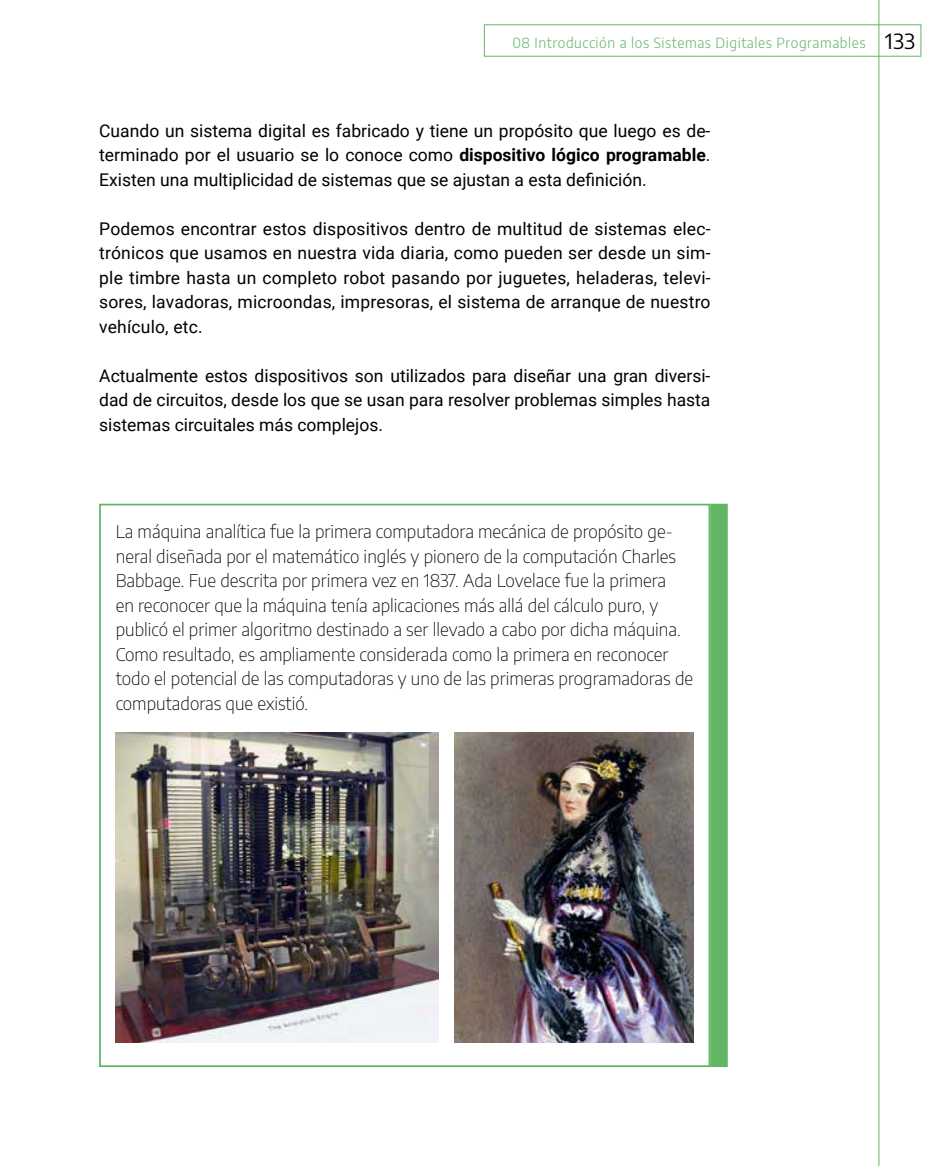
<style>
.page{position:relative;width:943px;height:1166px;background:#fff}
.page>*{position:absolute;margin:0;border:0;box-sizing:border-box;transform-origin:0 0}
.t1{font:17.5px/24.5px "Roboto";color:#000;text-align:justify}
.t2{font:200 17.5px/24.5px "Encode Sans";color:#000}
.t3{font:300 14px "Encode Sans";letter-spacing:.04em;color:#61b563}
.s1{font-weight:400;font-size:21px;color:#000}
.s2{font-weight:700}
</style>
<div class="page">
<div style="left:484px;top:24px;width:437px;height:33px;border:1px solid #61b563"></div>
<hr style="left:878px;top:0;width:1px;height:1166px;background:#61b563">
<div style="left:99px;top:504px;width:611px;height:563px;border:2px solid #61b563"></div>
<div style="left:710px;top:504px;width:17px;height:563px;background:#61b563"></div>
<img style="left:455px;top:733px;width:238px;height:309px">
<img style="left:116px;top:733px;width:322px;height:309px">
<p class="t3" style="left:512px;top:33px;width:404px">08 Introducción a los Sistemas Digitales Programables <span class="s1">133</span></p>
<p class="t1" style="left:99px;top:118px;width:612px">Cuando un sistema digital es fabricado y tiene un propósito que luego es de&shy;terminado por el usuario se lo conoce como <span class="s2">dispositivo lógico programable</span>.<br>Existen una multiplicidad de sistemas que se ajustan a esta definición.</p>
<p class="t1" style="left:99px;top:216px;width:613px">Podemos encontrar estos dispositivos dentro de multitud de sistemas elec&shy;trónicos que usamos en nuestra vida diaria, como pueden ser desde un sim&shy;ple timbre hasta un completo robot pasando por juguetes, heladeras, televi&shy;sores, lavadoras, microondas, impresoras, el sistema de arranque de nuestro vehículo, etc.</p>
<p class="t1" style="left:99px;top:363px;width:612px">Actualmente estos dispositivos son utilizados para diseñar una gran diversi&shy;dad de circuitos, desde los que se usan para resolver problemas simples hasta sistemas circuitales más complejos.</p>
<p class="t2" style="left:116px;top:519px;width:579px">La máquina analítica fue la primera computadora mecánica de propósito ge&shy;neral diseñada por el matemático inglés y pionero de la computación Charles Babbage. Fue descrita por primera vez en 1837. Ada Lovelace fue la primera<br>en reconocer que la máquina tenía aplicaciones más allá del cálculo puro, y publicó el primer algoritmo destinado a ser llevado a cabo por dicha máquina.<br>Como resultado, es ampliamente considerada como la primera en reconocer todo el potencial de las computadoras y uno de las primeras programadoras de computadoras que existió.</p>
</div>
